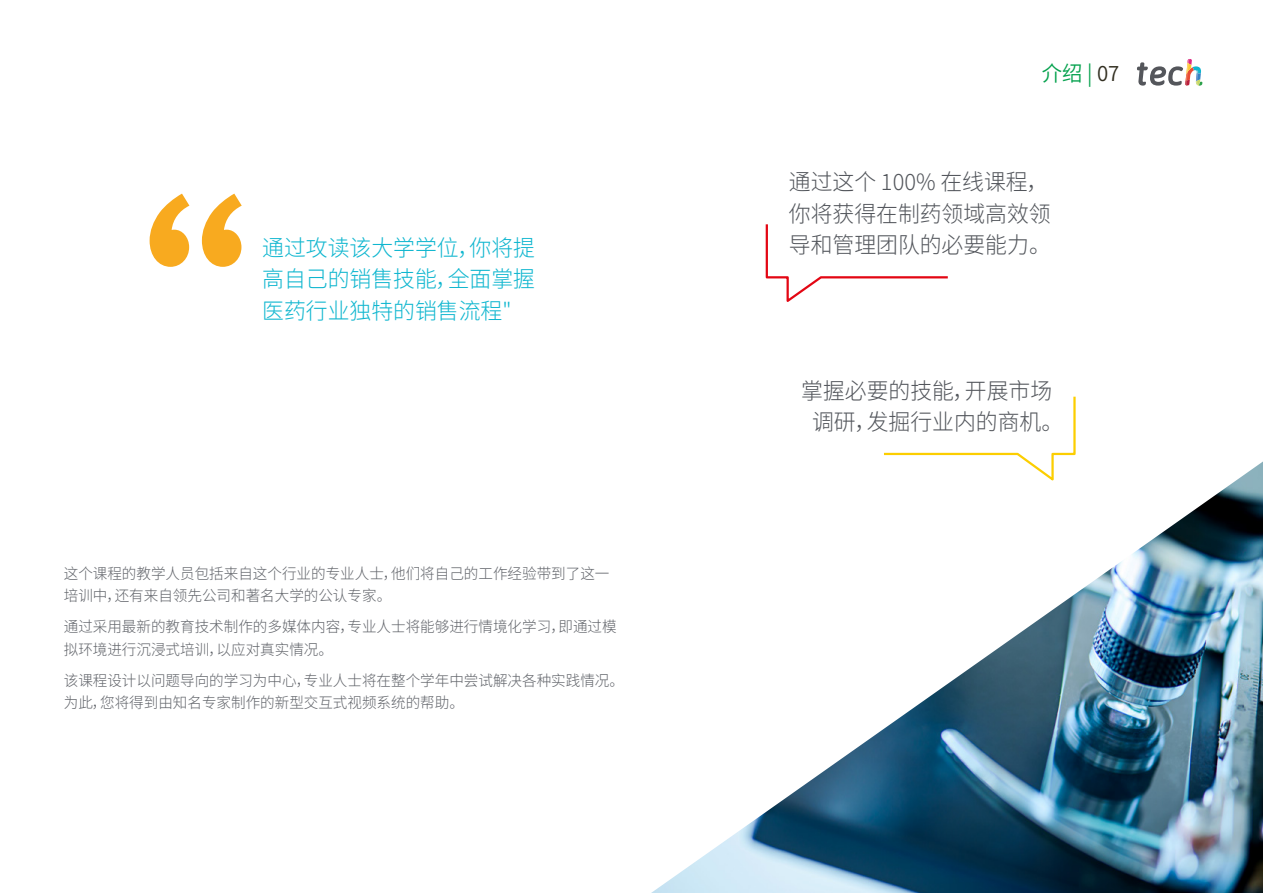
<style>
.page{position:relative;width:1263px;height:893px;background:#fff}
.page>*{position:absolute;margin:0;border:0;box-sizing:border-box;transform-origin:0 0}
.t1{font:300 22.5px/31.5px "Source Han Sans CN";color:#52555b}
.t2{font:300 22.5px/31.5px "Source Han Sans CN";color:#0fb6cf;text-align:justify}
.t3{font:21px "Source Han Sans CN";color:#04a14d}
.t4{font:300 15px/22.5px "Source Han Sans CN";color:#61646a}
.s1{color:#312e20}
</style>
<div class="page">
<svg style="left:150px;top:194px;width:92px;height:73px"></svg>
<img style="left:651px;top:461px;width:612px;height:432px">
<svg style="left:1137px;top:59px;width:65px;height:27px"></svg>
<svg style="left:765px;top:224px;width:183px;height:78px"></svg>
<svg style="left:882px;top:396px;width:195px;height:88px"></svg>
<h1 class="t2" style="left:262px;top:232px;width:274px">通过攻读该大学学位，你将提高自己的销售技能，全面掌握医药行业独特的销售流程"</h1>
<p class="t4" style="left:64px;top:562px;width:547px">这个课程的教学人员包括来自这个行业的专业人士，他们将自己的工作经验带到了这一培训中，还有来自领先公司和著名大学的公认专家。</p>
<p class="t4" style="left:64px;top:616px;width:554px">通过采用最新的教育技术制作的多媒体内容，专业人士将能够进行情境化学习，即通过模拟环境进行沉浸式培训，以应对真实情况。</p>
<p class="t4" style="left:64px;top:669px;width:562px">该课程设计以问题导向的学习为中心，专业人士将在整个学年中尝试解决各种实践情况。为此，您将得到由知名专家制作的新型交互式视频系统的帮助。</p>
<h2 class="t3" style="left:1042px;top:61px;width:79px">介绍 | <span class="s1">07</span></h2>
<h1 class="t1" style="left:789px;top:167px;width:264px">通过这个 100% 在线课程，你将获得在制药领域高效领导和管理团队的必要能力。</h1>
<h1 class="t1" style="left:801px;top:375px;width:264px;text-align:center">掌握必要的技能，开展市场调研，发掘行业内的商机。</h1>
</div>
